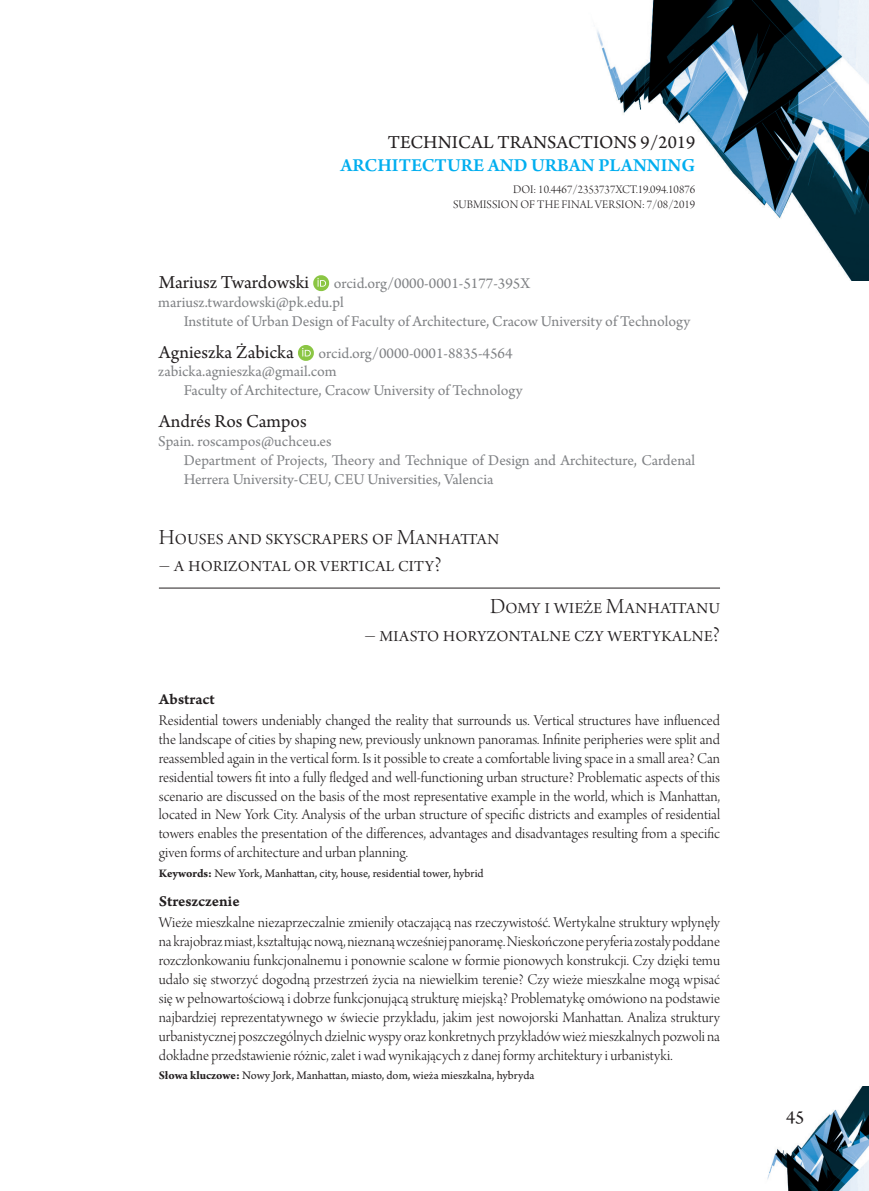
<style>
.page{position:relative;width:869px;height:1191px;background:#fff}
.page>*{position:absolute;margin:0;border:0;box-sizing:border-box;transform-origin:0 0}
._2_Tytuł{font:22.75px "Arno Pro Light Display";color:#231f20}
._2_Tytuł_PL{font:22.75px "Arno Pro Light Display";color:#231f20}
._1_Autor{font:19.25px "Arno Pro";color:#231f20}
._0_Series_FS{font:600 19.25px "Arno Pro";color:#00aeef}
._0_Head{font:19.25px "Arno Pro";color:#231f20}
.PageNo{font:19.25px "Arno Pro";color:#231f20}
._3_Abstract_treść_PL{font:15.75px/18.9px "Arno Pro Light Display";letter-spacing:.015em;color:#231f20;text-align:justify}
._3_Abstract_treść{font:15.75px/18.9px "Arno Pro Light Display";letter-spacing:.035em;color:#231f20;text-align:justify}
._1_Afiliacja{font:15.75px/18.9px "Arno Pro";color:#808285}
._1_Autor-2{font:15.75px "Arno Pro";color:#808285}
._3_Abstract{font:15.75px "Arno Pro Smbd Caption";letter-spacing:-.005em;color:#231f20}
._3_Keywords_treść{font:12.25px "Arno Pro";color:#231f20}
._0_DOI{font:12.25px/14.7px "Arno Pro Light Display";color:#231f20;text-align:right}
.s1{font-weight:700}
</style>
<div class="page">
<img style="left:767px;top:1086px;width:101px;height:105px">
<img style="left:597px;top:0;width:271px;height:280px">
<svg style="left:313px;top:275px;width:16px;height:16px"></svg>
<svg style="left:298px;top:345px;width:16px;height:16px"></svg>
<hr style="left:159px;top:587px;width:560px;height:1px;background:#231f20">
<p class="_0_Head" style="left:387px;top:131px;width:309px">TECHNICAL TRANSACTIONS 9/2019</p>
<p class="_0_Series_FS" style="left:340px;top:155px;width:356px">ARCHITECTURE AND URBAN PLANNING</p>
<p class="_0_DOI" style="left:453px;top:183px;width:243px">DOI: 10.4467/2353737XCT.19.094.10876<br>SUBMISSION OF THE FINAL VERSION: 7/08/2019</p>
<p class="_1_Autor" style="left:159px;top:271px;width:152px">Mariusz Twardowski</p>
<p class="_1_Autor-2" style="left:333px;top:274px;width:198px">orcid.org/0000-0001-5177-395X</p>
<p class="_1_Afiliacja" style="left:158px;top:293px;width:187px">mariusz.twardowski@pk.edu.pl</p>
<p class="_1_Afiliacja" style="left:184px;top:312px;width:508px">Institute of Urban Design of Faculty of Architecture, Cracow University of Technology</p>
<p class="_1_Autor" style="left:159px;top:341px;width:136px">Agnieszka Żabicka</p>
<p class="_1_Autor-2" style="left:318px;top:344px;width:195px">orcid.org/0000-0001-8835-4564</p>
<p class="_1_Afiliacja" style="left:158px;top:363px;width:180px">zabicka.agnieszka@gmail.com</p>
<p class="_1_Afiliacja" style="left:184px;top:382px;width:340px">Faculty of Architecture, Cracow University of Technology</p>
<p class="_1_Autor" style="left:159px;top:410px;width:149px">Andrés Ros Campos</p>
<p class="_1_Afiliacja" style="left:158px;top:433px;width:175px">Spain. roscampos@uchceu.es</p>
<p class="_1_Afiliacja" style="left:184px;top:452px;width:512px">Department of Projects, Theory and Technique of Design and Architecture, Cardenal<br>Herrera University-CEU, CEU Universities, Valencia</p>
<p class="_2_Tytuł" style="left:159px;top:524px;width:342px">Houses and skyscrapers of Manhattan</p>
<p class="_2_Tytuł" style="left:159px;top:552px;width:284px">– a horizontal or vertical city?</p>
<p class="_2_Tytuł_PL" style="left:490px;top:594px;width:231px">Domy i wieże Manhattanu</p>
<p class="_2_Tytuł_PL" style="left:364px;top:621px;width:357px">– miasto horyzontalne czy wertykalne?</p>
<p class="_3_Abstract" style="left:159px;top:689px;width:57px">Abstract</p>
<p class="_3_Abstract_treść" style="left:159px;top:712px;width:562px">Residential towers undeniably changed the reality that surrounds us. Vertical structures have influenced the landscape of cities by shaping new, previously unknown panoramas. Infinite peripheries were split and reassembled again in the vertical form. Is it possible to create a comfortable living space in a small area? Can residential towers fit into a fully fledged and well-functioning urban structure? Problematic aspects of this scenario are discussed on the basis of the most representative example in the world, which is Manhattan, located in New York City. Analysis of the urban structure of specific districts and examples of residential towers enables the presentation of the differences, advantages and disadvantages resulting from a specific given forms ofarchitecture and urban planning.</p>
<p class="_3_Keywords_treść" style="left:159px;top:866px;width:326px"><span class="s1">Keywords:</span> New York, Manhattan, city, house, residential tower, hybrid</p>
<p class="_3_Abstract" style="left:159px;top:891px;width:82px">Streszczenie</p>
<p class="_3_Abstract_treść_PL" style="left:159px;top:914px;width:562px">Wieże mieszkalne niezaprzeczalnie zmieniły otaczającą nas rzeczywistość. Wertykalne struktury wpłynęły na krajobraz miast, kształtując nową, nieznaną wcześniej panoramę. Nieskończone peryferia zostały poddane rozczłonkowaniu funkcjonalnemu i ponownie scalone w formie pionowych konstrukcji. Czy dzięki temu udało się stworzyć dogodną przestrzeń życia na niewielkim terenie? Czy wieże mieszkalne mogą wpisać się w pełnowartościową i dobrze funkcjonującą strukturę miejską? Problematykę omówiono na podstawie najbardziej reprezentatywnego w świecie przykładu, jakim jest nowojorski Manhattan. Analiza struktury urbanistycznej poszczególnych dzielnic wyspy oraz konkretnych przykładów wież mieszkalnych pozwoli na dokładne przedstawienie różnic, zalet i wad wynikających z danej formy architektury i urbanistyki.</p>
<p class="_3_Keywords_treść" style="left:159px;top:1068px;width:377px"><span class="s1">Słowa kluczowe:</span> Nowy Jork, Manhattan, miasto, dom, wieża mieszkalna, hybryda</p>
<p class="PageNo" style="left:785px;top:1106px;width:20px">45</p>
</div>
